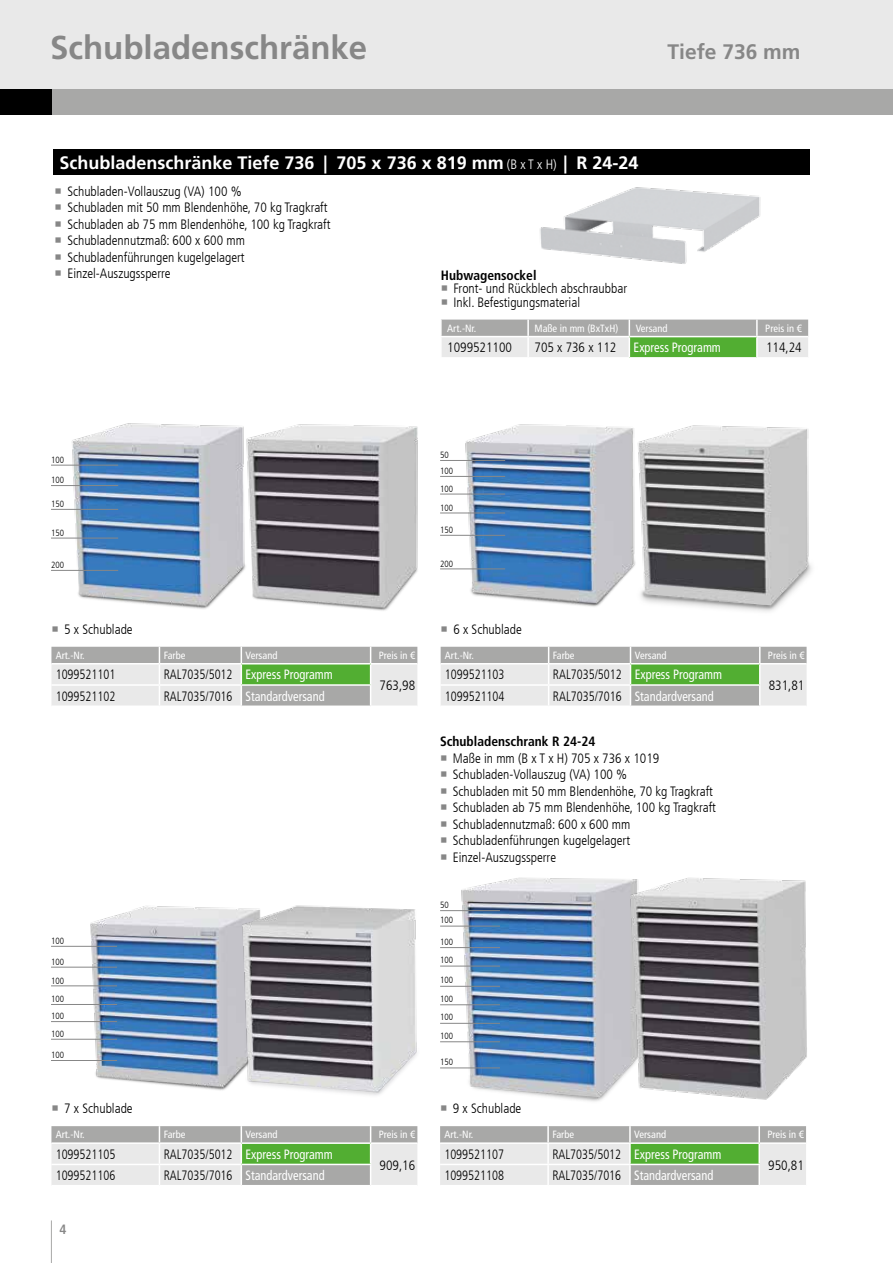
<style>
.page{position:relative;width:893px;height:1263px;background:#fff}
.page>*{position:absolute;margin:0;border:0;box-sizing:border-box;transform-origin:0 0}
.t1{font:700 33px "Frutiger LT Com";color:#878787}
.t2{font:700 21px "Frutiger LT Com";color:#878787}
.t3{font:700 18px "Frutiger LT Com";color:#fff}
.t4{font:300 condensed 13.5px/16.5px "Frutiger LT Com";color:#000}
.t5{font:condensed 13.5px "Frutiger LT Com";color:#fff;scale:.92 1}
.t6{font:300 condensed 13.5px "Frutiger LT Com";color:#000;scale:.92 1}
.t7{font:700 condensed 13.5px "Frutiger LT Com";color:#000}
.t8{font:700 condensed 13.5px "Frutiger LT Com";color:#878787}
.t9{font:condensed 10.5px "Frutiger LT Com";color:#fff}
.t10{font:300 condensed 9px/18.5px "Frutiger LT Com";color:#000}
.s1{font-weight:300;font-stretch:condensed;font-size:13.5px}
.s2{font-weight:300;color:#000}
</style>
<div class="page">
<div style="left:0;top:0;width:893px;height:89px;background:#e9e9e9"></div>
<hr style="left:51px;top:1220px;width:1px;height:43px;background:#a8a8a7">
<img style="left:459px;top:877px;width:134px;height:225px">
<img style="left:63px;top:906px;width:138px;height:183px">
<svg style="left:51px;top:647px;width:366px;height:59px;background:#bfcabb"></svg>
<hr style="left:241px;top:684px;width:130px;height:2px;background:#fff">
<svg style="left:51px;top:1126px;width:366px;height:59px;background:#bfc9ba"></svg>
<hr style="left:241px;top:1164px;width:130px;height:1px;background:#fff">
<svg style="left:440px;top:1126px;width:366px;height:59px;background:#bcc7b8"></svg>
<hr style="left:547px;top:1144px;width:2px;height:20px;background:#fff">
<hr style="left:629px;top:1144px;width:2px;height:20px;background:#fff">
<hr style="left:758px;top:1144px;width:2px;height:20px;background:#fff">
<hr style="left:547px;top:1165px;width:2px;height:20px;background:#fff">
<hr style="left:629px;top:1165px;width:2px;height:20px;background:#fff">
<hr style="left:758px;top:1165px;width:2px;height:20px;background:#fff">
<hr style="left:440px;top:1142px;width:108px;height:2px;background:#fff">
<hr style="left:548px;top:1142px;width:82px;height:2px;background:#fff">
<hr style="left:630px;top:1142px;width:129px;height:2px;background:#fff">
<hr style="left:759px;top:1142px;width:47px;height:2px;background:#fff">
<hr style="left:440px;top:1164px;width:108px;height:1px;background:#fff">
<hr style="left:548px;top:1164px;width:82px;height:1px;background:#fff">
<hr style="left:630px;top:1164px;width:130px;height:1px;background:#fff">
<svg style="left:441px;top:647px;width:366px;height:59px;background:#bfcabb"></svg>
<hr style="left:630px;top:684px;width:130px;height:2px;background:#fff">
<div style="left:53px;top:149px;width:757px;height:26px;background:#000"></div>
<img style="left:51px;top:423px;width:173px;height:186px">
<img style="left:224px;top:424px;width:194px;height:187px">
<img style="left:460px;top:424px;width:172px;height:183px">
<img style="left:632px;top:425px;width:180px;height:187px">
<hr style="left:51px;top:465px;width:67px;height:1px;background:#878787">
<hr style="left:51px;top:485px;width:67px;height:1px;background:#878787">
<hr style="left:51px;top:538px;width:67px;height:1px;background:#878787">
<hr style="left:51px;top:509px;width:67px;height:1px;background:#878787">
<hr style="left:51px;top:570px;width:67px;height:1px;background:#878787">
<hr style="left:440px;top:460px;width:65px;height:1px;background:#878787">
<hr style="left:51px;top:946px;width:66px;height:1px;background:#878787">
<hr style="left:51px;top:967px;width:66px;height:1px;background:#878787">
<hr style="left:51px;top:985px;width:66px;height:1px;background:#878787">
<hr style="left:51px;top:1004px;width:66px;height:1px;background:#878787">
<hr style="left:51px;top:1021px;width:66px;height:1px;background:#878787">
<hr style="left:51px;top:1039px;width:66px;height:1px;background:#878787">
<hr style="left:51px;top:1060px;width:66px;height:1px;background:#878787">
<hr style="left:440px;top:476px;width:65px;height:1px;background:#878787">
<hr style="left:440px;top:494px;width:65px;height:1px;background:#878787">
<hr style="left:440px;top:513px;width:65px;height:1px;background:#878787">
<hr style="left:440px;top:569px;width:65px;height:1px;background:#878787">
<hr style="left:440px;top:535px;width:65px;height:1px;background:#878787">
<div style="left:51px;top:89px;width:842px;height:26px;background:#a8a8a7"></div>
<div style="left:0;top:89px;width:51px;height:26px;background:#000"></div>
<svg style="left:441px;top:320px;width:367px;height:37px;background:#b0c2aa"></svg>
<hr style="left:756px;top:337px;width:2px;height:20px;background:#fff">
<hr style="left:440px;top:336px;width:88px;height:1px;background:#fff">
<hr style="left:528px;top:336px;width:101px;height:1px;background:#fff">
<hr style="left:629px;top:336px;width:128px;height:1px;background:#fff">
<hr style="left:757px;top:336px;width:51px;height:1px;background:#fff">
<img style="left:540px;top:187px;width:221px;height:77px">
<hr style="left:440px;top:910px;width:60px;height:1px;background:#878787">
<hr style="left:440px;top:926px;width:60px;height:1px;background:#878787">
<hr style="left:440px;top:947px;width:60px;height:1px;background:#878787">
<hr style="left:440px;top:966px;width:60px;height:1px;background:#878787">
<hr style="left:440px;top:986px;width:60px;height:1px;background:#878787">
<hr style="left:440px;top:1004px;width:60px;height:1px;background:#878787">
<hr style="left:440px;top:1023px;width:60px;height:1px;background:#878787">
<hr style="left:440px;top:1041px;width:60px;height:1px;background:#878787">
<hr style="left:440px;top:1068px;width:60px;height:1px;background:#878787">
<img style="left:593px;top:877px;width:214px;height:225px">
<img style="left:201px;top:905px;width:216px;height:190px">
<h1 class="t1" style="left:50px;top:28px;width:319px">Schubladenschränke</h1>
<h2 class="t2" style="left:667px;top:39px;width:135px">Tiefe 736 mm</h2>
<h3 class="t3" style="left:60px;top:152px;width:580px">Schubladenschränke Tiefe 736 | 705 x 736 x 819 mm <span class="s1">(B x T x H)</span> | R 24-24</h3>
<p class="t4" style="left:67px;top:183px;width:265px">Schubladen-Vollauszug (VA) 100 %<br>Schubladen mit 50 mm Blendenhöhe, 70 kg Tragkraft Schubladen ab 75 mm Blendenhöhe, 100 kg Tragkraft Schubladennutzmaß: 600 x 600 mm Schubladenführungen kugelgelagert Einzel-Auszugssperre</p>
<p class="t7" style="left:441px;top:267px;width:97px">Hubwagensockel</p>
<p class="t4" style="left:454px;top:282px;width:175px;line-height:13.5px">Front- und Rückblech abschraubbar<br>Inkl. Befestigungsmaterial</p>
<p class="t9" style="left:447px;top:322px;width:30px">Art.-Nr.</p>
<p class="t9" style="left:534px;top:322px;width:85px">Maße in mm (BxTxH)</p>
<p class="t9" style="left:636px;top:322px;width:33px">Versand</p>
<p class="t9" style="left:765px;top:322px;width:38px">Preis in €</p>
<p class="t4" style="left:447px;top:339px;width:66px">1099521100</p>
<p class="t4" style="left:534px;top:339px;width:83px">705 x 736 x 112</p>
<p class="t5" style="left:634px;top:340px;width:96px">Express Programm</p>
<p class="t4" style="left:766px;top:339px;width:37px">114,24</p>
<p class="t10" style="left:51px;top:451px;width:14px">100</p>
<p class="t10" style="left:51px;top:471px;width:14px">100</p>
<p class="t10" style="left:51px;top:495px;width:14px">150</p>
<p class="t10" style="left:51px;top:523px;width:14px">150</p>
<p class="t10" style="left:51px;top:556px;width:14px">200</p>
<p class="t4" style="left:64px;top:621px;width:70px">5 x Schublade</p>
<p class="t9" style="left:56px;top:649px;width:30px">Art.-Nr.</p>
<p class="t9" style="left:164px;top:649px;width:23px">Farbe</p>
<p class="t9" style="left:246px;top:649px;width:33px">Versand</p>
<p class="t9" style="left:379px;top:649px;width:38px">Preis in €</p>
<p class="t6" style="left:56px;top:667px;width:66px">1099521101</p>
<p class="t5" style="left:164px;top:667px;width:185px"><span class="s2">RAL7035/5012</span> Express Programm</p>
<p class="t4" style="left:380px;top:677px;width:37px">763,98</p>
<p class="t6" style="left:56px;top:688px;width:66px">1099521102</p>
<p class="t5" style="left:164px;top:688px;width:176px"><span class="s2">RAL7035/7016</span> Standardversand</p>
<p class="t10" style="left:51px;top:932px;width:14px">100</p>
<p class="t10" style="left:51px;top:952px;width:14px;text-align:justify">100<br>100<br>100</p>
<p class="t10" style="left:51px;top:1007px;width:14px;line-height:17.7px">100<br>100</p>
<p class="t10" style="left:51px;top:1046px;width:14px">100</p>
<p class="t4" style="left:64px;top:1101px;width:70px">7 x Schublade</p>
<p class="t9" style="left:56px;top:1128px;width:30px">Art.-Nr.</p>
<p class="t9" style="left:164px;top:1128px;width:23px">Farbe</p>
<p class="t9" style="left:246px;top:1128px;width:33px">Versand</p>
<p class="t9" style="left:379px;top:1128px;width:38px">Preis in €</p>
<p class="t6" style="left:56px;top:1146px;width:66px">1099521105</p>
<p class="t5" style="left:164px;top:1146px;width:185px"><span class="s2">RAL7035/5012</span> Express Programm</p>
<p class="t4" style="left:380px;top:1157px;width:37px">909,16</p>
<p class="t6" style="left:56px;top:1168px;width:66px">1099521106</p>
<p class="t5" style="left:164px;top:1167px;width:176px"><span class="s2">RAL7035/7016</span> Standardversand</p>
<p class="t8" style="left:60px;top:1221px;width:9px">4</p>
<p class="t10" style="left:440px;top:446px;width:10px">50</p>
<p class="t10" style="left:440px;top:462px;width:14px;line-height:17.7px">100<br>100</p>
<p class="t10" style="left:440px;top:498px;width:14px">100</p>
<p class="t10" style="left:440px;top:521px;width:14px">150</p>
<p class="t10" style="left:440px;top:554px;width:14px">200</p>
<p class="t4" style="left:453px;top:621px;width:70px">6 x Schublade</p>
<p class="t9" style="left:445px;top:649px;width:30px">Art.-Nr.</p>
<p class="t9" style="left:553px;top:649px;width:23px">Farbe</p>
<p class="t9" style="left:635px;top:649px;width:33px">Versand</p>
<p class="t9" style="left:768px;top:649px;width:38px">Preis in €</p>
<p class="t6" style="left:445px;top:667px;width:66px">1099521103</p>
<p class="t5" style="left:553px;top:667px;width:185px"><span class="s2">RAL7035/5012</span> Express Programm</p>
<p class="t4" style="left:769px;top:677px;width:37px">831,81</p>
<p class="t6" style="left:445px;top:688px;width:66px">1099521104</p>
<p class="t5" style="left:553px;top:688px;width:176px"><span class="s2">RAL7035/7016</span> Standardversand</p>
<p class="t7" style="left:440px;top:733px;width:157px">Schubladenschrank R 24-24</p>
<p class="t4" style="left:453px;top:750px;width:265px">Maße in mm (B x T x H) 705 x 736 x 1019<br>Schubladen-Vollauszug (VA) 100 %<br>Schubladen mit 50 mm Blendenhöhe, 70 kg Tragkraft Schubladen ab 75 mm Blendenhöhe, 100 kg Tragkraft Schubladennutzmaß: 600 x 600 mm Schubladenführungen kugelgelagert Einzel-Auszugssperre</p>
<p class="t10" style="left:440px;top:897px;width:14px;line-height:15.5px">50<br>100</p>
<p class="t10" style="left:440px;top:932px;width:14px">100<br>100</p>
<p class="t10" style="left:440px;top:971px;width:14px;text-align:justify">100<br>100<br>100<br>100</p>
<p class="t10" style="left:440px;top:1053px;width:14px">150</p>
<p class="t4" style="left:453px;top:1101px;width:70px">9 x Schublade</p>
<p class="t9" style="left:444px;top:1128px;width:30px">Art.-Nr.</p>
<p class="t9" style="left:552px;top:1128px;width:23px">Farbe</p>
<p class="t9" style="left:634px;top:1128px;width:33px">Versand</p>
<p class="t9" style="left:767px;top:1128px;width:38px">Preis in €</p>
<p class="t6" style="left:444px;top:1146px;width:66px">1099521107</p>
<p class="t5" style="left:552px;top:1146px;width:185px"><span class="s2">RAL7035/5012</span> Express Programm</p>
<p class="t4" style="left:768px;top:1157px;width:37px">950,81</p>
<p class="t6" style="left:444px;top:1168px;width:66px">1099521108</p>
<p class="t5" style="left:552px;top:1167px;width:176px"><span class="s2">RAL7035/7016</span> Standardversand</p>
</div>
